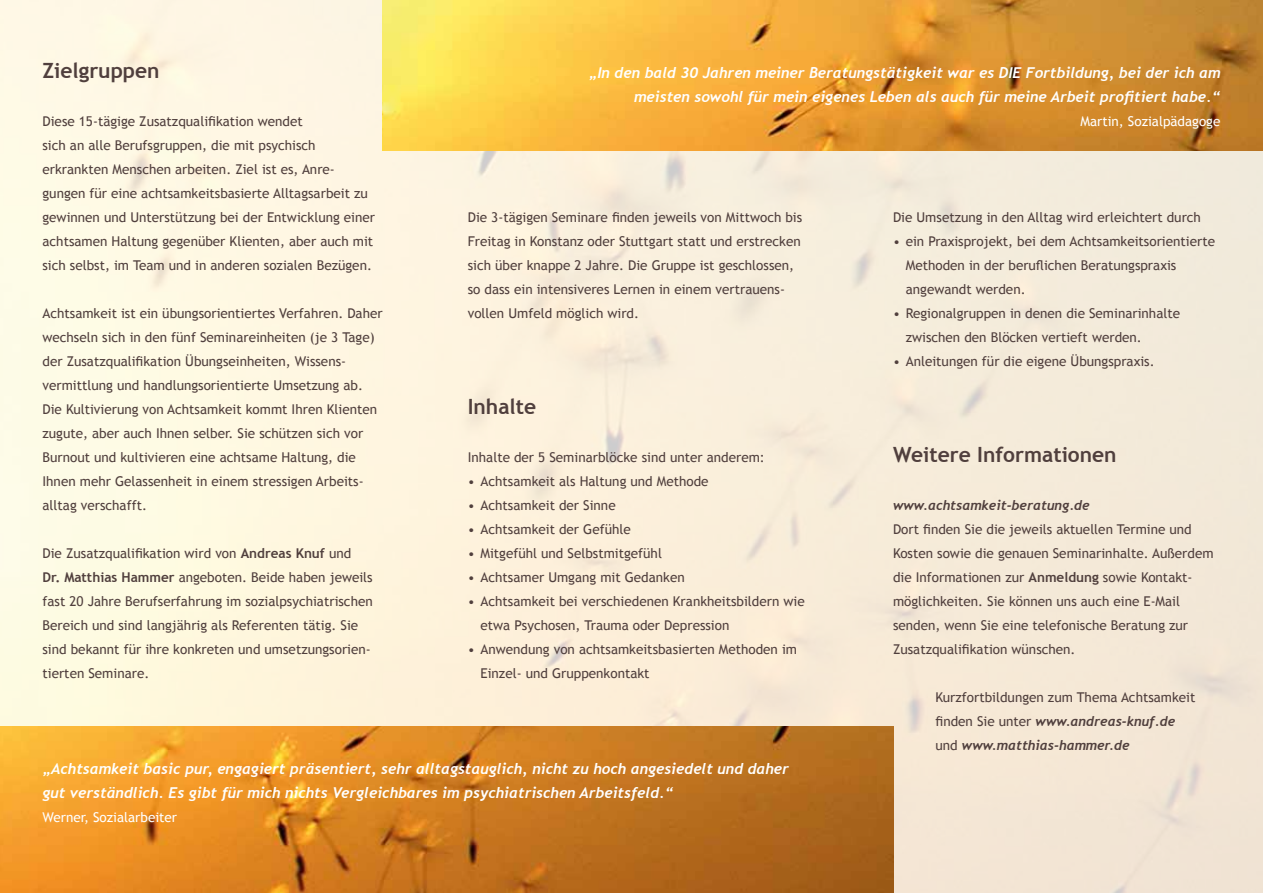
<style>
.page{position:relative;width:1263px;height:893px;background:#fff}
.page>*{position:absolute;margin:0;border:0;box-sizing:border-box;transform-origin:0 0}
.t1{font:700 21px "Trebuchet MS";color:#503f3d}
.t2{font:italic 700 15px/24px "Trebuchet";color:#fff;text-align:right}
.t3{font:13.5px/24px "Trebuchet MS";color:#503f3d}
.t4{font:italic 700 13.5px/24px "Trebuchet";color:#503f3d}
.t5{font:13.5px "Trebuchet MS";color:#fff}
.s1{font-weight:700}
.s2{font-family:"Trebuchet MS";font-weight:400;font-style:normal}
</style>
<div class="page">
<img style="left:0;top:0;width:1263px;height:893px">
<img style="left:0;top:726px;width:893px;height:167px">
<img style="left:383px;top:0;width:880px;height:150px">
<h1 class="t1" style="left:43px;top:57px;width:119px">Zielgruppen</h1>
<p class="t3" style="left:43px;top:109px;width:334px">Diese 15-tägige Zusatzqualifikation wendet<br>sich an alle Berufsgruppen, die mit psychisch erkrankten Menschen arbeiten. Ziel ist es, Anre&shy;gungen für eine achtsamkeitsbasierte Alltagsarbeit zu gewinnen und Unterstützung bei der Entwicklung einer achtsamen Haltung gegenüber Klienten, aber auch mit sich selbst, im Team und in anderen sozialen Bezügen.</p>
<p class="t3" style="left:43px;top:301px;width:342px">Achtsamkeit ist ein übungsorientiertes Verfahren. Daher wechseln sich in den fünf Seminareinheiten (je 3 Tage) der Zusatzqualifikation Übungseinheiten, Wissens&shy;vermittlung und handlungsorientierte Umsetzung ab.<br>Die Kultivierung von Achtsamkeit kommt Ihren Klienten zugute, aber auch Ihnen selber. Sie schützen sich vor Burnout und kultivieren eine achtsame Haltung, die Ihnen mehr Gelassenheit in einem stressigen Arbeits&shy;alltag verschafft.</p>
<p class="t3" style="left:43px;top:541px;width:332px">Die Zusatzqualifikation wird von <span class="s1">Andreas Knuf</span> und<br><span class="s1">Dr. Matthias Hammer</span> angeboten. Beide haben jeweils fast 20 Jahre Berufserfahrung im sozialpsychiatrischen Bereich und sind langjährig als Referenten tätig. Sie sind bekannt für ihre konkreten und umsetzungsorien&shy;tierten Seminare.</p>
<p class="t2" style="left:589px;top:61px;width:633px">„In den bald 30 Jahren meiner Beratungstätigkeit war es DIE Fortbildung, bei der ich am meisten sowohl für mein eigenes Leben als auch für meine Arbeit profitiert habe.“</p>
<p class="t5" style="left:1080px;top:113px;width:141px">Martin, Sozialpädagoge</p>
<p class="t3" style="left:468px;top:205px;width:336px">Die 3-tägigen Seminare finden jeweils von Mittwoch bis Freitag in Konstanz oder Stuttgart statt und erstrecken sich über knappe 2 Jahre. Die Gruppe ist geschlossen, so dass ein intensiveres Lernen in einem vertrauens&shy;vollen Umfeld möglich wird.</p>
<p class="t3" style="left:893px;top:205px;width:309px">Die Umsetzung in den Alltag wird erleichtert durch</p>
<p class="t3" style="left:906px;top:229px;width:311px;text-indent:-13px">• ein Praxisprojekt, bei dem Achtsamkeitsorientierte<br>Methoden in der beruflichen Beratungspraxis angewandt werden.</p>
<p class="t3" style="left:906px;top:301px;width:276px;text-indent:-13px">• Regionalgruppen in denen die Seminarinhalte zwischen den Blöcken vertieft werden.</p>
<p class="t3" style="left:893px;top:349px;width:263px">• Anleitungen für die eigene Übungspraxis.</p>
<h1 class="t1" style="left:468px;top:393px;width:70px">Inhalte</h1>
<p class="t3" style="left:468px;top:445px;width:299px">Inhalte der 5 Seminarblöcke sind unter anderem:</p>
<p class="t3" style="left:468px;top:469px;width:242px">• Achtsamkeit als Haltung und Methode</p>
<p class="t3" style="left:468px;top:493px;width:149px">• Achtsamkeit der Sinne</p>
<p class="t3" style="left:468px;top:517px;width:165px">• Achtsamkeit der Gefühle</p>
<p class="t3" style="left:468px;top:541px;width:196px">• Mitgefühl und Selbstmitgefühl</p>
<p class="t3" style="left:468px;top:565px;width:219px">• Achtsamer Umgang mit Gedanken</p>
<p class="t3" style="left:480px;top:589px;width:326px;text-indent:-13px">• Achtsamkeit bei verschiedenen Krankheitsbildern wie etwa Psychosen, Trauma oder Depression</p>
<p class="t3" style="left:480px;top:637px;width:318px;text-indent:-13px">• Anwendung von achtsamkeitsbasierten Methoden im<br>Einzel- und Gruppenkontakt</p>
<h1 class="t1" style="left:893px;top:441px;width:225px">Weitere Informationen</h1>
<p class="t4" style="left:893px;top:493px;width:198px">www.achtsamkeit-beratung.de</p>
<p class="t3" style="left:893px;top:517px;width:322px">Dort finden Sie die jeweils aktuellen Termine und Kosten sowie die genauen Seminarinhalte. Außerdem die Informationen zur <span class="s1">Anmeldung</span> sowie Kontakt&shy;möglichkeiten. Sie können uns auch eine E-Mail senden, wenn Sie eine telefonische Beratung zur Zusatzqualifikation wünschen.</p>
<p class="t3" style="left:935px;top:685px;width:261px">Kurzfortbildungen zum Thema Achtsamkeit</p>
<p class="t4" style="left:935px;top:709px;width:241px"><span class="s2">finden Sie unter</span> www.andreas-knuf.de <span class="s2">und</span> www.matthias-hammer.de</p>
<p class="t2" style="left:43px;top:757px;width:748px;text-align:left">„Achtsamkeit basic pur, engagiert präsentiert, sehr alltagstauglich, nicht zu hoch angesiedelt und daher gut verständlich. Es gibt für mich nichts Vergleichbares im psychiatrischen Arbeitsfeld.“</p>
<p class="t5" style="left:43px;top:809px;width:136px">Werner, Sozialarbeiter</p>
</div>
